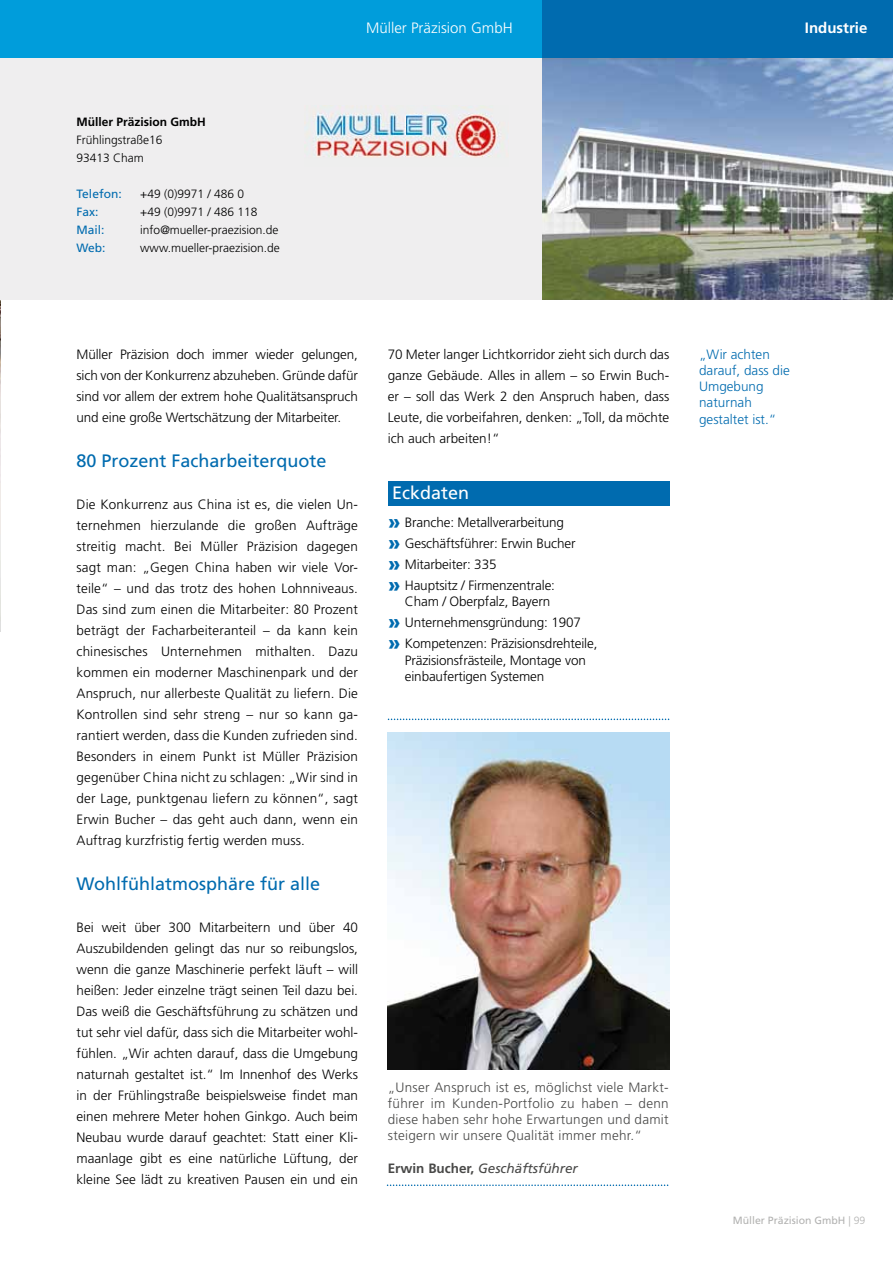
<style>
.page{position:relative;width:893px;height:1263px;background:#fff}
.page>*{position:absolute;margin:0;border:0;box-sizing:border-box;transform-origin:0 0}
.t1{font:18px "Frutiger LT Std";color:#006baf}
.t2{font:18px "Frutiger LT Std";color:#fff}
.t3{font:300 15px "Frutiger LT Std";color:#fff}
.t4{font:700 15px "Frutiger LT Std";color:#fff}
.t5{font:300 13.5px/21px "Frutiger LT Std";letter-spacing:-.01em;color:#000;text-align:justify}
.t6{font:300 13.5px/16.2px "Frutiger LT Std";letter-spacing:.02em;color:#494948;text-align:justify}
.t7{font:300 13.5px/16.2px "Frutiger LT Std";color:#006baf}
.t8{font:italic 13.5px "Frutiger LT Std";color:#494948}
.t9{font:300 12px/18px "Frutiger LT Std";color:#000}
.t10{font:12px "Frutiger LT Std";color:#006baf}
.t11{font:700 12px "Frutiger LT Std";color:#000}
.t12{font:10.5px "Frutiger LT Std";color:#b2b2b1}
.s1{font-weight:900;font-size:21px;color:#006baf}
.s2{font-weight:700;font-style:normal}
.s3{font-weight:300}
</style>
<div class="page">
<img style="left:0;top:300px;width:1px;height:331px">
<div style="left:0;top:54px;width:893px;height:246px;background:#efeeef"></div>
<div style="left:388px;top:481px;width:281px;height:25px;background:#006baf"></div>
<svg style="left:387px;top:1184px;width:281px;height:2px"></svg>
<img style="left:388px;top:732px;width:281px;height:337px">
<svg style="left:388px;top:719px;width:281px;height:1px"></svg>
<img style="left:543px;top:57px;width:350px;height:243px">
<div style="left:0;top:0;width:543px;height:57px;background:#009ddb"></div>
<img style="left:313px;top:105px;width:187px;height:53px">
<div style="left:543px;top:0;width:350px;height:57px;background:#006baf"></div>
<p class="t11" style="left:77px;top:115px;width:131px">Müller Präzision GmbH</p>
<p class="t9" style="left:77px;top:131px;width:88px">Frühlingstraße16<br>93413 Cham</p>
<p class="t10" style="left:77px;top:187px;width:47px">Telefon:</p>
<p class="t9" style="left:140px;top:185px;width:105px">+49 (0)9971 / 486 0</p>
<p class="t10" style="left:77px;top:205px;width:24px">Fax:</p>
<p class="t9" style="left:140px;top:203px;width:119px">+49 (0)9971 / 486 118</p>
<p class="t10" style="left:77px;top:223px;width:30px">Mail:</p>
<p class="t9" style="left:140px;top:221px;width:140px">info@mueller-praezision.de</p>
<p class="t10" style="left:77px;top:241px;width:30px">Web:</p>
<p class="t9" style="left:140px;top:239px;width:141px">www.mueller-praezision.de</p>
<p class="t3" style="left:366px;top:19px;width:148px">Müller Präzision GmbH</p>
<p class="t4" style="left:805px;top:18px;width:64px">Industrie</p>
<p class="t5" style="left:77px;top:344px;width:283px">Müller Präzision doch immer wieder gelungen, sich von der Konkurrenz abzuheben. Gründe dafür sind vor allem der extrem hohe Qualitätsanspruch und eine große Wertschätzung der Mitarbeiter.</p>
<h1 class="t1" style="left:77px;top:450px;width:252px">80 Prozent Facharbeiterquote</h1>
<p class="t5" style="left:77px;top:494px;width:283px">Die Konkurrenz aus China ist es, die vielen Un&shy;ternehmen hierzulande die großen Aufträge streitig macht. Bei Müller Präzision dagegen sagt man: „Gegen China haben wir viele Vor&shy;teile“ – und das trotz des hohen Lohnniveaus.<br>Das sind zum einen die Mitarbeiter: 80 Prozent beträgt der Facharbeiteranteil – da kann kein chinesisches Unternehmen mithalten. Dazu kommen ein moderner Maschinenpark und der Anspruch, nur allerbeste Qualität zu liefern. Die Kontrollen sind sehr streng – nur so kann ga&shy;rantiert werden, dass die Kunden zufrieden sind.<br>Besonders in einem Punkt ist Müller Präzision gegenüber China nicht zu schlagen: „Wir sind in der Lage, punktgenau liefern zu können“, sagt Erwin Bucher – das geht auch dann, wenn ein Auftrag kurzfristig fertig werden muss.</p>
<h1 class="t1" style="left:77px;top:873px;width:245px">Wohlfühlatmosphäre für alle</h1>
<p class="t5" style="left:77px;top:917px;width:283px">Bei weit über 300 Mitarbeitern und über 40<br>Auszubildenden gelingt das nur so reibungslos, wenn die ganze Maschinerie perfekt läuft – will heißen: Jeder einzelne trägt seinen Teil dazu bei.<br>Das weiß die Geschäftsführung zu schätzen und tut sehr viel dafür, dass sich die Mitarbeiter wohl&shy;fühlen. „Wir achten darauf, dass die Umgebung naturnah gestaltet ist.“ Im Innenhof des Werks in der Frühlingstraße beispielsweise findet man einen mehrere Meter hohen Ginkgo. Auch beim Neubau wurde darauf geachtet: Statt einer Kli&shy;maanlage gibt es eine natürliche Lüftung, der kleine See lädt zu kreativen Pausen ein und ein</p>
<p class="t5" style="left:388px;top:344px;width:283px">70 Meter langer Lichtkorridor zieht sich durch das ganze Gebäude. Alles in allem – so Erwin Buch&shy;er – soll das Werk 2 den Anspruch haben, dass Leute, die vorbeifahren, denken: „Toll, da möchte ich auch arbeiten!“</p>
<h1 class="t2" style="left:392px;top:482px;width:79px">Eckdaten</h1>
<p class="t5" style="left:388px;top:512px;width:189px;text-align:left"><span class="s1">»</span> Branche: Metallverarbeitung <span class="s1">»</span> Geschäftsführer: Erwin Bucher <span class="s1">»</span> Mitarbeiter: 335<br><span class="s1">»</span> Hauptsitz / Firmenzentrale:</p>
<p class="t5" style="left:388px;top:591px;width:211px;text-align:left;text-indent:17px">Cham / Oberpfalz, Bayern<br><span class="s1">»</span> Unternehmensgründung: 1907<br><span class="s1">»</span> Kompetenzen: Präzisionsdrehteile,</p>
<p class="t5" style="left:405px;top:652px;width:183px;line-height:16.2px">Präzisionsfrästeile, Montage von einbaufertigen Systemen</p>
<p class="t6" style="left:388px;top:1079px;width:282px">„Unser Anspruch ist es, möglichst viele Markt&shy;führer im Kunden-Portfolio zu haben – denn diese haben sehr hohe Erwartungen und damit steigern wir unsere Qualität immer mehr.“</p>
<p class="t8" style="left:388px;top:1160px;width:192px"><span class="s2">Erwin Bucher,</span> Geschäftsführer</p>
<p class="t7" style="left:699px;top:346px;width:92px">„Wir achten darauf, dass die<br>Umgebung naturnah gestaltet ist.“</p>
<p class="t12" style="left:733px;top:1214px;width:134px">Müller Präzision GmbH <span class="s3">| 99</span></p>
</div>
